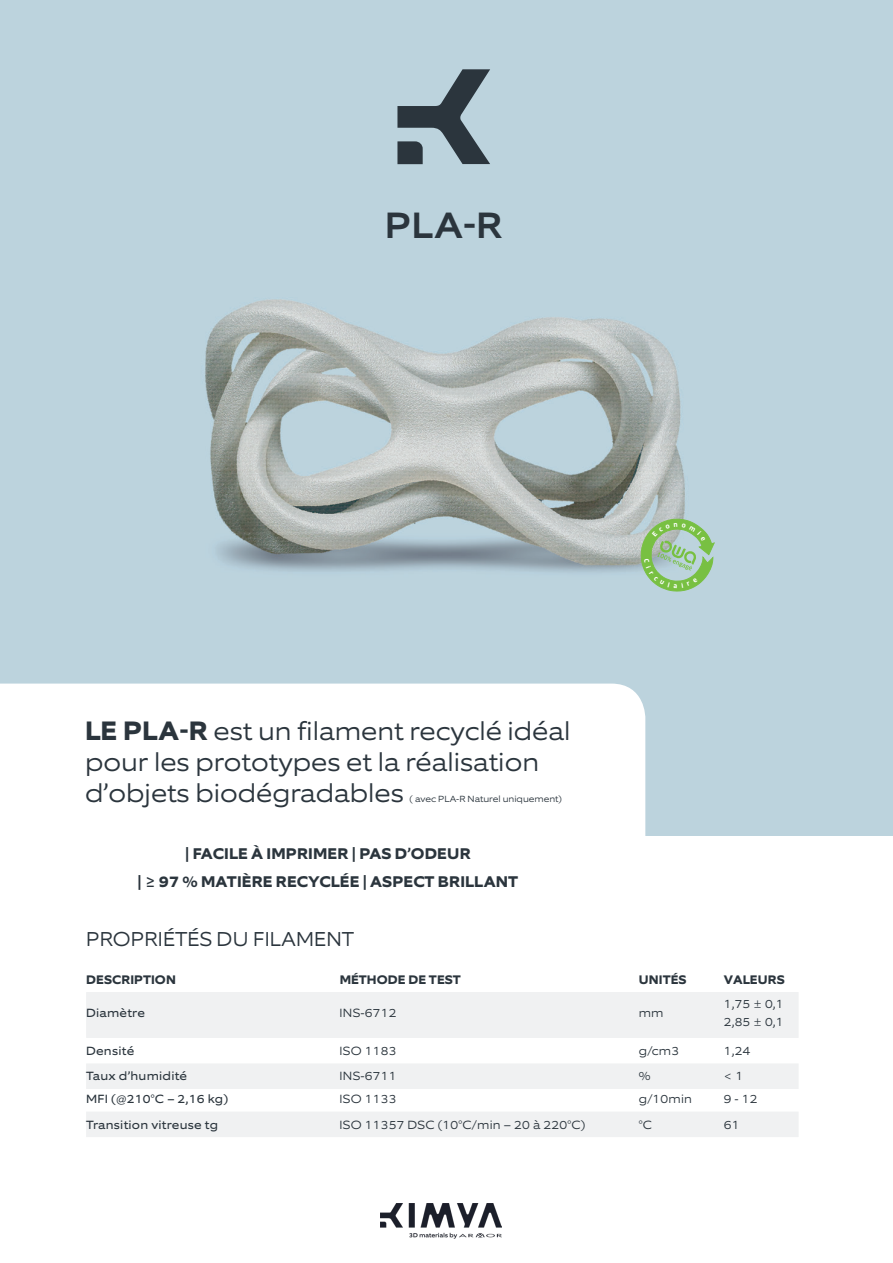
<style>
.page{position:relative;width:893px;height:1263px;background:#fff}
.page>*{position:absolute;margin:0;border:0;box-sizing:border-box;transform-origin:0 0}
.t1{font:500 36.9px "Equip Extended";color:#2b353d}
.t2{font:300 25.8px/30.9px "Equip Extended";color:#2b353d}
.t3{font:300 20.25px "Equip Extended";letter-spacing:.01em;color:#2b353d;scale:.96 1}
.t4{font:700 15.6px/28.5px "Equip Extended";letter-spacing:.01em;color:#2b353d;text-align:center;scale:.96 1}
.t5{font:700 12.45px "Equip Extended";letter-spacing:.01em;color:#2b353d;scale:.96 1}
.t6{font:300 12px/18px "Equip Extended";letter-spacing:.02em;color:#2b353d}
.t7{font:12px "Equip Extended";letter-spacing:.02em;color:#2b353d}
.t8{font:300 9px "Equip Extended";color:#2b353d}
.s1{font-weight:700;font-size:26.85px}
</style>
<div class="page">
<img style="left:0;top:0;width:893px;height:836px">
<svg style="left:0;top:684px;width:645px;height:152px"></svg>
<svg style="left:397px;top:69px;width:93px;height:95px;background:#7a8b94"></svg>
<svg style="left:86px;top:992px;width:712px;height:145px;fill:#f0f1f2"></svg>
<img style="left:381px;top:1203px;width:120px;height:35px">
<svg style="left:640px;top:518px;width:75px;height:74px;background:#9dc796"></svg>
<p class="t1" style="left:385px;top:202px;width:119px">PLA-R</p>
<p class="t2" style="left:85px;top:716px;width:487px"><span class="s1">LE PLA-R</span> est un filament recyclé idéal pour les prototypes et la réalisation d’objets biodégradables</p>
<p class="t8" style="left:410px;top:793px;width:154px">( avec PLA-R Naturel uniquement)</p>
<p class="t4" style="left:138px;top:839px;width:398px">| FACILE À IMPRIMER | PAS D’ODEUR<br>| ≥ 97 % MATIÈRE RECYCLÉE | ASPECT BRILLANT</p>
<p class="t3" style="left:86px;top:926px;width:281px">PROPRIÉTÉS DU FILAMENT</p>
<p class="t5" style="left:86px;top:971px;width:95px">DESCRIPTION</p>
<p class="t5" style="left:340px;top:971px;width:128px">MÉTHODE DE TEST</p>
<p class="t5" style="left:639px;top:971px;width:51px">UNITÉS</p>
<p class="t5" style="left:724px;top:971px;width:65px">VALEURS</p>
<p class="t7" style="left:86px;top:1005px;width:60px">Diamètre</p>
<p class="t6" style="left:340px;top:1004px;width:58px">INS-6712</p>
<p class="t6" style="left:639px;top:1004px;width:26px">mm</p>
<p class="t6" style="left:724px;top:995px;width:61px">1,75 ± 0,1<br>2,85 ± 0,1</p>
<p class="t7" style="left:86px;top:1043px;width:50px">Densité</p>
<p class="t6" style="left:340px;top:1042px;width:58px">ISO 1183</p>
<p class="t6" style="left:639px;top:1042px;width:42px">g/cm3</p>
<p class="t6" style="left:724px;top:1042px;width:28px">1,24</p>
<p class="t7" style="left:86px;top:1069px;width:103px">Taux d’humidité</p>
<p class="t6" style="left:340px;top:1067px;width:58px">INS-6711</p>
<p class="t6" style="left:639px;top:1067px;width:13px">%</p>
<p class="t6" style="left:724px;top:1067px;width:21px">&lt; 1</p>
<p class="t7" style="left:86px;top:1091px;width:144px">MFI (@210°C – 2,16 kg)</p>
<p class="t6" style="left:340px;top:1090px;width:58px">ISO 1133</p>
<p class="t6" style="left:639px;top:1090px;width:55px">g/10min</p>
<p class="t6" style="left:724px;top:1090px;width:35px">9 - 12</p>
<p class="t7" style="left:86px;top:1117px;width:133px">Transition vitreuse tg</p>
<p class="t6" style="left:340px;top:1115px;width:247px">ISO 11357 DSC (10°C/min – 20 à 220°C)</p>
<p class="t6" style="left:639px;top:1115px;width:15px">°C</p>
<p class="t6" style="left:724px;top:1115px;width:17px">61</p>
</div>
